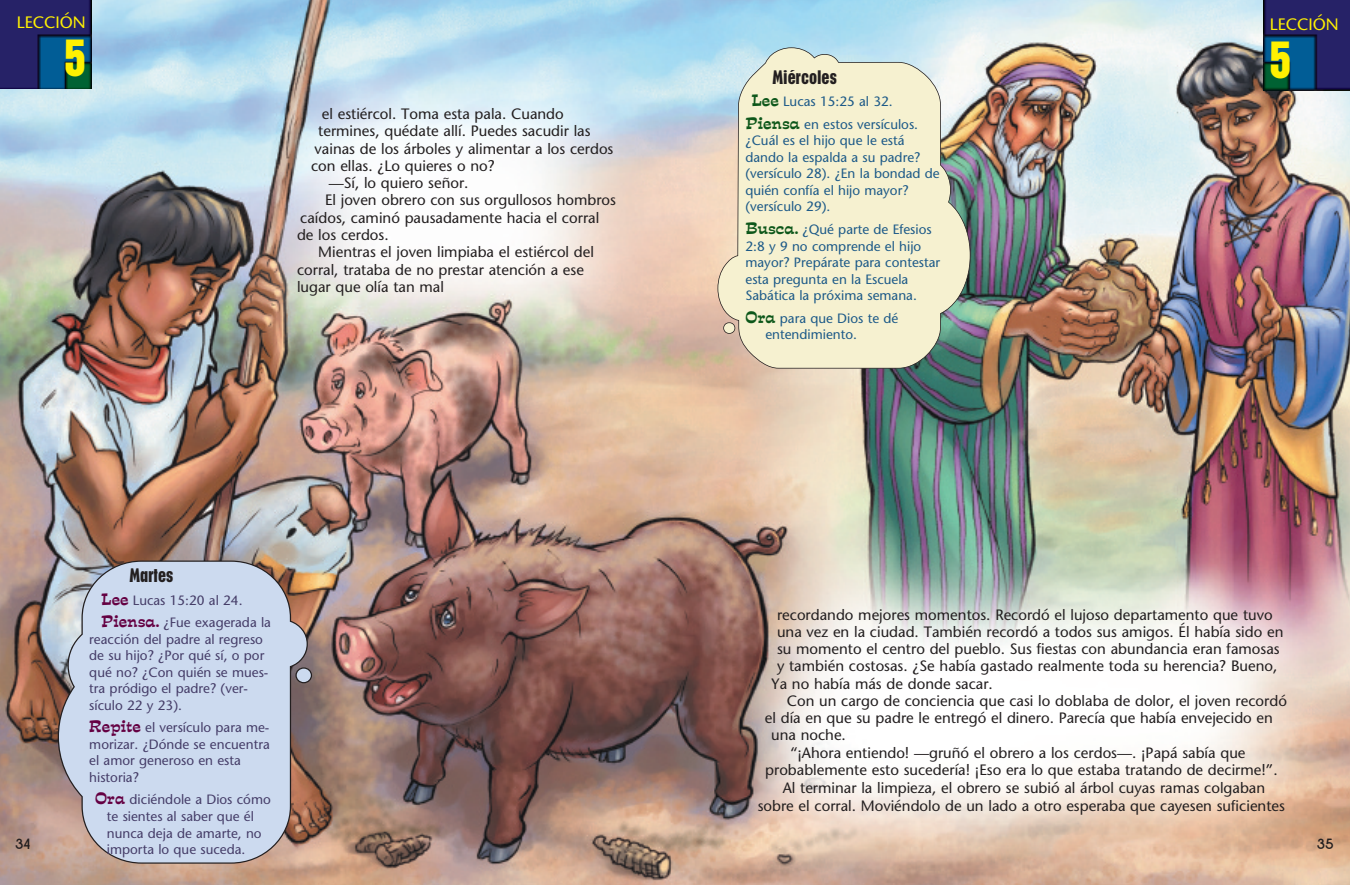
<style>
.page{position:relative;width:1350px;height:885px;background:#fff}
.page>*{position:absolute;margin:0;border:0;box-sizing:border-box;transform-origin:0 0}
.t1{font:700 condensed 48px "Placard";color:#fff101}
.t2{font:700 condensed 18px "Placard";color:#231f20}
.t3{font:16.5px "Stone Sans";color:#fff101}
.t4{font:15px "Stone Sans";color:#231f20}
.t5{font:700 15px "New Garden";color:#231f20}
.t6{font:13.5px/16.5px "Stone Sans";color:#453d68}
.t7{font:13.5px/16.5px "Stone Sans";color:#1d5a88}
.s1{font-family:"Estro Font";font-size:15px;color:#640042}
.s2{font-family:"Estro Font";font-size:15px;color:#0d571a}
</style>
<div class="page">
<img style="left:0;top:0;width:1350px;height:884px">
<svg style="left:718px;top:47px;width:253px;height:321px"></svg>
<div style="left:724px;top:322px;width:11px;height:11px;background:#f6f1d0;border-radius:5px"></div>
<div style="left:723px;top:322px;width:12px;height:11px;border:2px solid #231f20;border-radius:6px"></div>
<img style="left:1263px;top:0;width:87px;height:90px">
<img style="left:0;top:0;width:91px;height:88px">
<svg style="left:57px;top:559px;width:252px;height:305px"></svg>
<div style="left:296px;top:667px;width:15px;height:15px;background:#ccdaef;border-radius:50%"></div>
<div style="left:295px;top:667px;width:17px;height:16px;border:1px solid #231f20;border-radius:50%"></div>
<p class="t3" style="left:17px;top:16px;width:71px">LECCIÓN</p>
<h1 class="t1" style="left:64px;top:40px;width:23px">5</h1>
<p class="t4" style="left:322px;top:108px;width:243px">el estiércol. Toma esta pala. Cuando</p>
<p class="t4" style="left:318px;top:125px;width:274px">termines, quédate allí. Puedes sacudir las</p>
<p class="t4" style="left:315px;top:142px;width:300px">vainas de los árboles y alimentar a los cerdos</p>
<p class="t4" style="left:311px;top:160px;width:185px">con ellas. ¿Lo quieres o no?</p>
<p class="t4" style="left:329px;top:177px;width:141px">—Sí, lo quiero señor.</p>
<p class="t4" style="left:325px;top:194px;width:292px">El joven obrero con sus orgullosos hombros</p>
<p class="t4" style="left:300px;top:211px;width:301px">caídos, caminó pausadamente hacia el corral</p>
<p class="t4" style="left:297px;top:229px;width:93px">de los cerdos.</p>
<p class="t4" style="left:318px;top:246px;width:277px">Mientras el joven limpiaba el estiércol del</p>
<p class="t4" style="left:297px;top:263px;width:288px">corral, trataba de no prestar atención a ese</p>
<p class="t4" style="left:297px;top:280px;width:149px">lugar que olía tan mal</p>
<p class="t5" style="left:15px;top:835px;width:17px">34</p>
<p class="t2" style="left:130px;top:568px;width:45px">Martes</p>
<p class="t6" style="left:101px;top:590px;width:171px;line-height:22.5px"><span class="s1">Lee</span> Lucas 15:20 al 24.<br><span class="s1">Piensa.</span> ¿Fue exagerada la</p>
<p class="t6" style="left:89px;top:632px;width:181px">reacción del padre al regreso de su hijo? ¿Por qué sí, o por qué no? ¿Con quién se mues&shy;tra pródigo el padre? (ver&shy;sículo 22 y 23).</p>
<p class="t6" style="left:89px;top:720px;width:182px"><span class="s1">Repite</span> el versículo para me&shy;morizar. ¿Dónde se encuentra el amor generoso en esta historia?</p>
<p class="t6" style="left:107px;top:792px;width:165px;text-indent:-12px"><span class="s1">Ora</span> diciéndole a Dios cómo te sientes al saber que él nunca deja de amarte, no importa lo que suceda.</p>
<p class="t2" style="left:772px;top:70px;width:66px">Miércoles</p>
<p class="t7" style="left:746px;top:92px;width:174px;line-height:22.5px;text-indent:6px"><span class="s2">Lee</span> Lucas 15:25 al 32.<br><span class="s2">Piensa</span> en estos versículos.</p>
<p class="t7" style="left:745px;top:134px;width:196px">¿Cuál es el hijo que le está dando la espalda a su padre? (versículo 28). ¿En la bondad de quién confía el hijo mayor? (versículo 29).</p>
<p class="t7" style="left:745px;top:222px;width:196px"><span class="s2">Busca.</span> ¿Qué parte de Efesios<br>2:8 y 9 no comprende el hijo mayor? Prepárate para contestar esta pregunta en la Escuela<br>Sabática la próxima semana.</p>
<p class="t7" style="left:765px;top:311px;width:134px;text-indent:-20px"><span class="s2">Ora</span> para que Dios te dé entendimiento.</p>
<p class="t3" style="left:1270px;top:18px;width:71px">LECCIÓN</p>
<h1 class="t1" style="left:1270px;top:41px;width:23px">5</h1>
<p class="t4" style="left:777px;top:608px;width:497px">recordando mejores momentos. Recordó el lujoso departamento que tuvo</p>
<p class="t4" style="left:777px;top:625px;width:508px">una vez en la ciudad. También recordó a todos sus amigos. Él había sido en</p>
<p class="t4" style="left:777px;top:643px;width:504px">su momento el centro del pueblo. Sus fiestas con abundancia eran famosas</p>
<p class="t4" style="left:777px;top:660px;width:502px">y también costosas. ¿Se había gastado realmente toda su herencia? Bueno,</p>
<p class="t4" style="left:772px;top:677px;width:223px">Ya no había más de donde sacar.</p>
<p class="t4" style="left:787px;top:694px;width:502px">Con un cargo de conciencia que casi lo doblaba de dolor, el joven recordó</p>
<p class="t4" style="left:765px;top:712px;width:510px">el día en que su padre le entregó el dinero. Parecía que había envejecido en</p>
<p class="t4" style="left:771px;top:729px;width:76px">una noche.</p>
<p class="t4" style="left:790px;top:746px;width:457px">“¡Ahora entiendo! —gruñó el obrero a los cerdos—. ¡Papá sabía que</p>
<p class="t4" style="left:765px;top:763px;width:514px">probablemente esto sucedería! ¡Eso era lo que estaba tratando de decirme!”.</p>
<p class="t4" style="left:783px;top:781px;width:484px">Al terminar la limpieza, el obrero se subió al árbol cuyas ramas colgaban</p>
<p class="t4" style="left:758px;top:799px;width:529px">sobre el corral. Moviéndolo de un lado a otro esperaba que cayesen suficientes</p>
<p class="t5" style="left:1317px;top:835px;width:18px">35</p>
</div>
